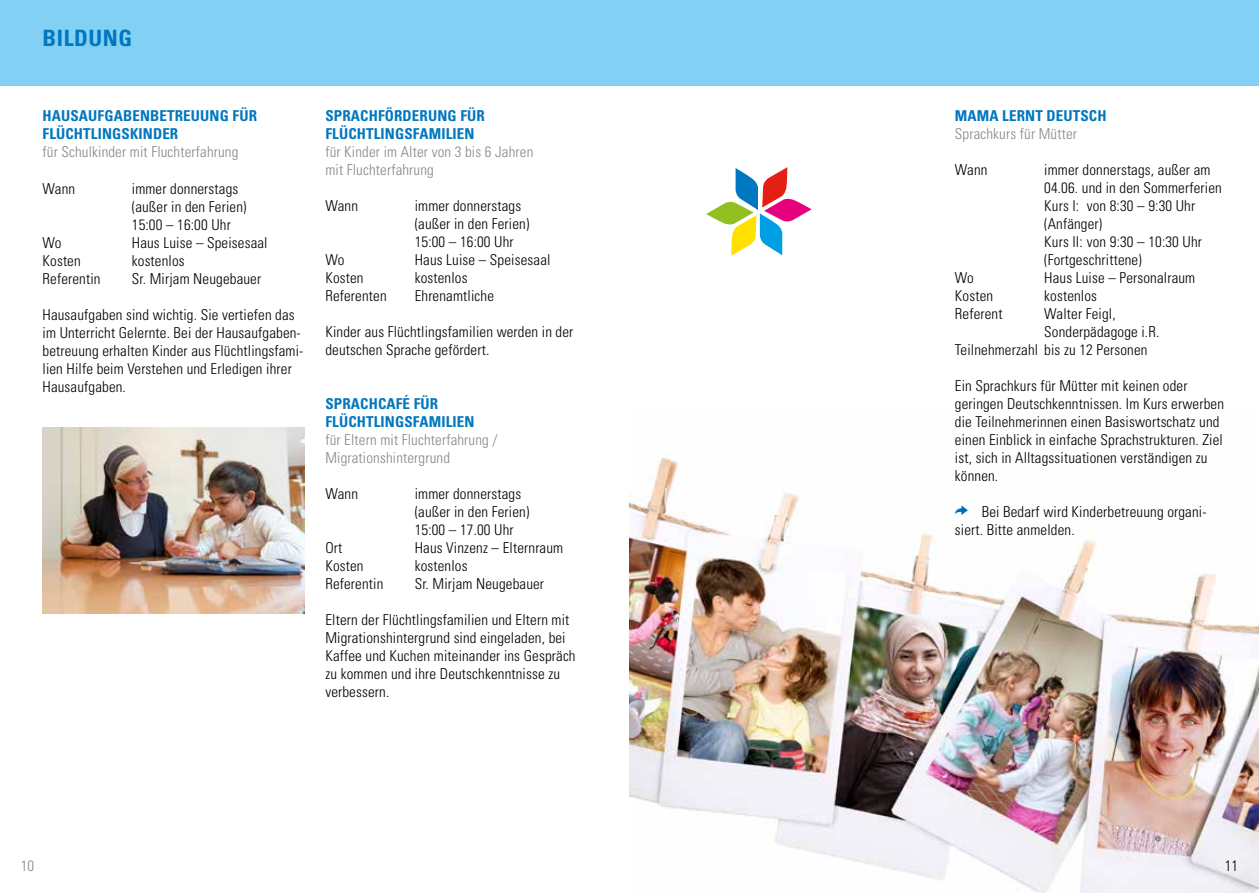
<style>
.page{position:relative;width:1259px;height:893px;background:#fff}
.page>*{position:absolute;margin:0;border:0;box-sizing:border-box;transform-origin:0 0}
.t1{font:700 condensed 22.5px "Univers LT Std";letter-spacing:.025em;color:#0077be}
.t2{font:300 condensed 15px/18px "Univers LT Std";letter-spacing:.01em;color:#000}
.t3{font:300 condensed 15px/18px "Univers LT Std";letter-spacing:.01em;color:#878787}
.t4{font:700 condensed 15px/18px "Univers LT Std";letter-spacing:.01em;color:#0077be}
</style>
<div class="page">
<img style="left:629px;top:458px;width:630px;height:435px">
<div style="left:0;top:0;width:629px;height:85px;background:#83d0f5"></div>
<div style="left:629px;top:0;width:630px;height:85px;background:#83d0f5"></div>
<img style="left:43px;top:427px;width:261px;height:186px">
<svg style="left:706px;top:167px;width:105px;height:89px"></svg>
<svg style="left:955px;top:505px;width:13px;height:10px"></svg>
<h1 class="t1" style="left:43px;top:24px;width:91px">BILDUNG</h1>
<p class="t4" style="left:43px;top:107px;width:216px">HAUSAUFGABENBETREUUNG FÜR<br>FLÜCHTLINGSKINDER</p>
<p class="t3" style="left:43px;top:143px;width:197px">für Schulkinder mit Fluchterfahrung</p>
<p class="t2" style="left:43px;top:179px;width:34px">Wann</p>
<p class="t2" style="left:132px;top:179px;width:116px">immer donnerstags (außer in den Ferien)<br>15:00 – 16:00 Uhr</p>
<p class="t2" style="left:43px;top:233px;width:21px">Wo</p>
<p class="t2" style="left:132px;top:233px;width:137px">Haus Luise – Speisesaal</p>
<p class="t2" style="left:43px;top:251px;width:40px">Kosten</p>
<p class="t2" style="left:132px;top:251px;width:54px">kostenlos</p>
<p class="t2" style="left:43px;top:269px;width:59px">Referentin</p>
<p class="t2" style="left:132px;top:269px;width:131px">Sr. Mirjam Neugebauer</p>
<p class="t2" style="left:43px;top:305px;width:262px">Hausaufgaben sind wichtig. Sie vertiefen das im Unterricht Gelernte. Bei der Hausaufgaben&shy;betreuung erhalten Kinder aus Flüchtlingsfami&shy;lien Hilfe beim Verstehen und Erledigen ihrer Hausaufgaben.</p>
<p class="t4" style="left:325px;top:106px;width:161px">SPRACHFÖRDERUNG FÜR<br>FLÜCHTLINGSFAMILIEN</p>
<p class="t3" style="left:325px;top:143px;width:209px">für Kinder im Alter von 3 bis 6 Jahren mit Fluchterfahrung</p>
<p class="t2" style="left:325px;top:197px;width:34px">Wann</p>
<p class="t2" style="left:415px;top:197px;width:116px">immer donnerstags (außer in den Ferien)<br>15:00 – 16:00 Uhr</p>
<p class="t2" style="left:325px;top:251px;width:21px">Wo</p>
<p class="t2" style="left:415px;top:251px;width:137px">Haus Luise – Speisesaal</p>
<p class="t2" style="left:325px;top:269px;width:40px">Kosten</p>
<p class="t2" style="left:415px;top:269px;width:54px">kostenlos</p>
<p class="t2" style="left:325px;top:287px;width:63px">Referenten</p>
<p class="t2" style="left:415px;top:287px;width:81px">Ehrenamtliche</p>
<p class="t2" style="left:325px;top:323px;width:249px">Kinder aus Flüchtlingsfamilien werden in der deutschen Sprache gefördert.</p>
<p class="t4" style="left:325px;top:394px;width:151px">SPRACHCAFÉ FÜR<br>FLÜCHTLINGSFAMILIEN</p>
<p class="t3" style="left:325px;top:431px;width:174px">für Eltern mit Fluchterfahrung /<br>Migrationshintergrund</p>
<p class="t2" style="left:325px;top:485px;width:34px">Wann</p>
<p class="t2" style="left:415px;top:485px;width:116px">immer donnerstags (außer in den Ferien)<br>15:00 – 17.00 Uhr</p>
<p class="t2" style="left:325px;top:539px;width:18px">Ort</p>
<p class="t2" style="left:415px;top:539px;width:150px">Haus Vinzenz – Elternraum</p>
<p class="t2" style="left:325px;top:557px;width:40px">Kosten</p>
<p class="t2" style="left:415px;top:557px;width:54px">kostenlos</p>
<p class="t2" style="left:325px;top:575px;width:59px">Referentin</p>
<p class="t2" style="left:415px;top:575px;width:131px">Sr. Mirjam Neugebauer</p>
<p class="t2" style="left:325px;top:611px;width:252px">Eltern der Flüchtlingsfamilien und Eltern mit Migrationshintergrund sind eingeladen, bei Kaffee und Kuchen miteinander ins Gespräch zu kommen und ihre Deutschkenntnisse zu verbessern.</p>
<p class="t4" style="left:955px;top:107px;width:153px">MAMA LERNT DEUTSCH</p>
<p class="t3" style="left:955px;top:125px;width:124px">Sprachkurs für Mütter</p>
<p class="t2" style="left:955px;top:161px;width:34px">Wann</p>
<p class="t2" style="left:1044px;top:161px;width:179px">immer donnerstags, außer am<br>04.06. und in den Sommerferien<br>Kurs I: von 8:30 – 9:30 Uhr (Anfänger)<br>Kurs II: von 9:30 – 10:30 Uhr (Fortgeschrittene)</p>
<p class="t2" style="left:955px;top:269px;width:21px">Wo</p>
<p class="t2" style="left:1044px;top:269px;width:153px">Haus Luise – Personalraum</p>
<p class="t2" style="left:955px;top:287px;width:40px">Kosten</p>
<p class="t2" style="left:1044px;top:287px;width:54px">kostenlos</p>
<p class="t2" style="left:955px;top:305px;width:49px">Referent</p>
<p class="t2" style="left:1044px;top:305px;width:73px">Walter Feigl,</p>
<p class="t2" style="left:1044px;top:323px;width:117px">Sonderpädagoge i.R.</p>
<p class="t2" style="left:955px;top:341px;width:194px">Teilnehmerzahl bis zu 12 Personen</p>
<p class="t2" style="left:955px;top:377px;width:270px">Ein Sprachkurs für Mütter mit keinen oder geringen Deutschkenntnissen. Im Kurs erwerben die Teilnehmerinnen einen Basiswortschatz und einen Einblick in einfache Sprachstrukturen. Ziel ist, sich in Alltagssituationen verständigen zu können.</p>
<p class="t2" style="left:955px;top:503px;width:253px;text-indent:27px">Bei Bedarf wird Kinderbetreuung organi&shy;siert. Bitte anmelden.</p>
<p class="t3" style="left:21px;top:856px;width:15px">10</p>
<p class="t2" style="left:1224px;top:856px;width:15px">11</p>
</div>
